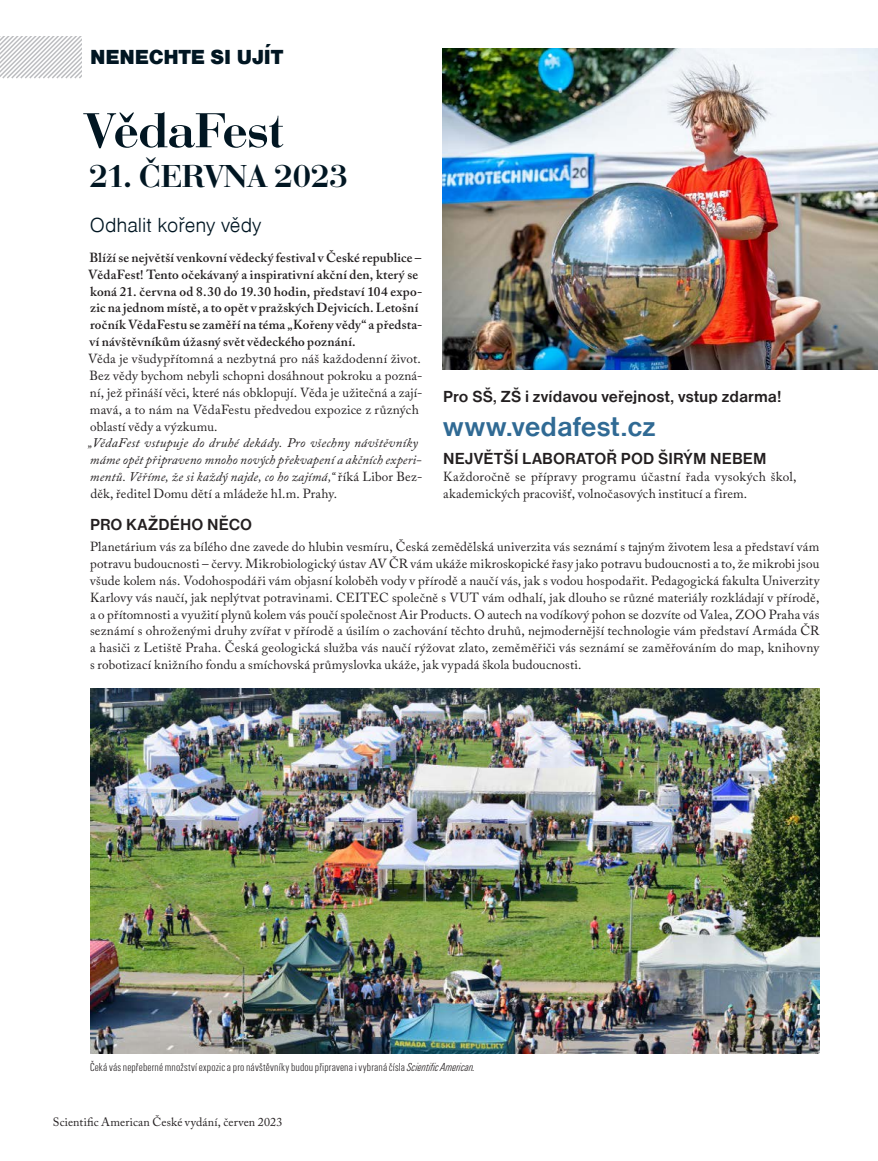
<style>
.page{position:relative;width:878px;height:1161px;background:#fff}
.page>*{position:absolute;margin:0;border:0;box-sizing:border-box;transform-origin:0 0}
.t1{font:600 51px "Bauer Bodoni DOT";color:#011622}
.t2{font:600 33px "Bauer Bodoni DOT";color:#011622}
.t3{font:700 28.5px "Nimbus Sans DEE";color:#306a94}
.t4{font:300 21px "Nimbus Sans DEE";letter-spacing:-.005em;color:#011622}
.t5{font:900 21px "Nimbus Sans DEE";letter-spacing:-.005em;color:#011622}
.t6{font:700 16.5px "Nimbus Sans DEE";letter-spacing:.005em;color:#231f20}
.t7{font:13.2px/16.8px "Adobe Caslon Pro";letter-spacing:.015em;color:#231f20}
.t8{font:600 13.2px/17px "Adobe Caslon Pro";letter-spacing:.02em;color:#231f20}
.t9{font:italic 13.2px/16.8px "Adobe Caslon Pro";letter-spacing:.015em;color:#231f20}
.t10{font:12px "U001 DOT Ligh Cond";letter-spacing:.015em;color:#231f20}
.t11{font:12px "Adobe Caslon Pro";letter-spacing:.015em;color:#231f20}
.s1{font-style:normal}
.s2{font-family:"U001 DOT Ligh Cond Ital"}
</style>
<div class="page">
<svg style="left:0;top:36px;width:81px;height:42px"></svg>
<img style="left:442px;top:49px;width:436px;height:321px">
<img style="left:90px;top:688px;width:729px;height:366px">
<h3 class="t5" style="left:90px;top:45px;width:195px">NENECHTE SI UJÍT</h3>
<h1 class="t1" style="left:84px;top:101px;width:201px">VědaFest</h1>
<h2 class="t2" style="left:89px;top:157px;width:260px">21. ČERVNA 2023</h2>
<h3 class="t4" style="left:90px;top:214px;width:173px">Odhalit kořeny vědy</h3>
<p class="t8" style="left:88px;top:249px;width:335px">Blíží se největší venkovní vědecký festival v České republice – VědaFest! Tento očekávaný a inspirativní akční den, který se koná 21. června od 8.30 do 19.30 hodin, představí 104 expo&shy;zic na jednom místě, a to opět v pražských Dejvicích. Letošní ročník VědaFestu se zaměří na téma „Kořeny vědy“ a předsta&shy;ví návštěvníkům úžasný svět vědeckého poznání.</p>
<p class="t7" style="left:88px;top:350px;width:336px">Věda je všudypřítomná a nezbytná pro náš každodenní život.<br>Bez vědy bychom nebyli schopni dosáhnout pokroku a pozná&shy;ní, jež přináší věci, které nás obklopují. Věda je užitečná a zají&shy;mavá, a to nám na VědaFestu předvedou expozice z různých oblastí vědy a výzkumu.</p>
<p class="t9" style="left:88px;top:434px;width:336px">„VědaFest vstupuje do druhé dekády. Pro všechny návštěvníky máme opět připraveno mnoho nových překvapení a akčních experi&shy;mentů. Věříme, že si každý najde, co ho zajímá,“ <span class="s1">říká Libor Bez&shy;děk, ředitel Domu dětí a mládeže hl.m. Prahy.</span></p>
<p class="t6" style="left:443px;top:387px;width:340px">Pro SŠ, ZŠ i zvídavou veřejnost, vstup zdarma!</p>
<h3 class="t3" style="left:443px;top:411px;width:214px">www.vedafest.cz</h3>
<p class="t6" style="left:443px;top:449px;width:325px">NEJVĚTŠÍ LABORATOŘ POD ŠIRÝM NEBEM</p>
<p class="t7" style="left:443px;top:468px;width:355px">Každoročně se přípravy programu účastní řada vysokých škol, akademických pracovišť, volnočasových institucí a firem.</p>
<p class="t6" style="left:90px;top:515px;width:163px">PRO KAŽDÉHO NĚCO</p>
<p class="t7" style="left:90px;top:538px;width:731px;text-align:justify">Planetárium vás za bílého dne zavede do hlubin vesmíru, Česká zemědělská univerzita vás seznámí s tajným životem lesa a představí vám potravu budoucnosti – červy. Mikrobiologický ústav AV ČR vám ukáže mikroskopické řasy jako potravu budoucnosti a to, že mikrobi jsou všude kolem nás. Vodohospodáři vám objasní koloběh vody v přírodě a naučí vás, jak s vodou hospodařit. Pedagogická fakulta Univerzity Karlovy vás naučí, jak neplýtvat potravinami. CEITEC společně s VUT vám odhalí, jak dlouho se různé materiály rozkládají v přírodě, a o přítomnosti a využití plynů kolem vás poučí společnost Air Products. O autech na vodíkový pohon se dozvíte od Valea, ZOO Praha vás seznámí s ohroženými druhy zvířat v přírodě a úsilím o zachování těchto druhů, nejmodernější technologie vám představí Armáda ČR a hasiči z Letiště Praha. Česká geologická služba vás naučí rýžovat zlato, zeměměřiči vás seznámí se zaměřováním do map, knihovny s robotizací knižního fondu a smíchovská průmyslovka ukáže, jak vypadá škola budoucnosti.</p>
<p class="t10" style="left:90px;top:1061px;width:386px">Čeká vás nepřeberné množství expozic a pro návštěvníky budou připravena i vybraná čísla <span class="s2">Scientific American</span>.</p>
<p class="t11" style="left:53px;top:1114px;width:231px">Scientific American České vydání, červen 2023</p>
</div>
